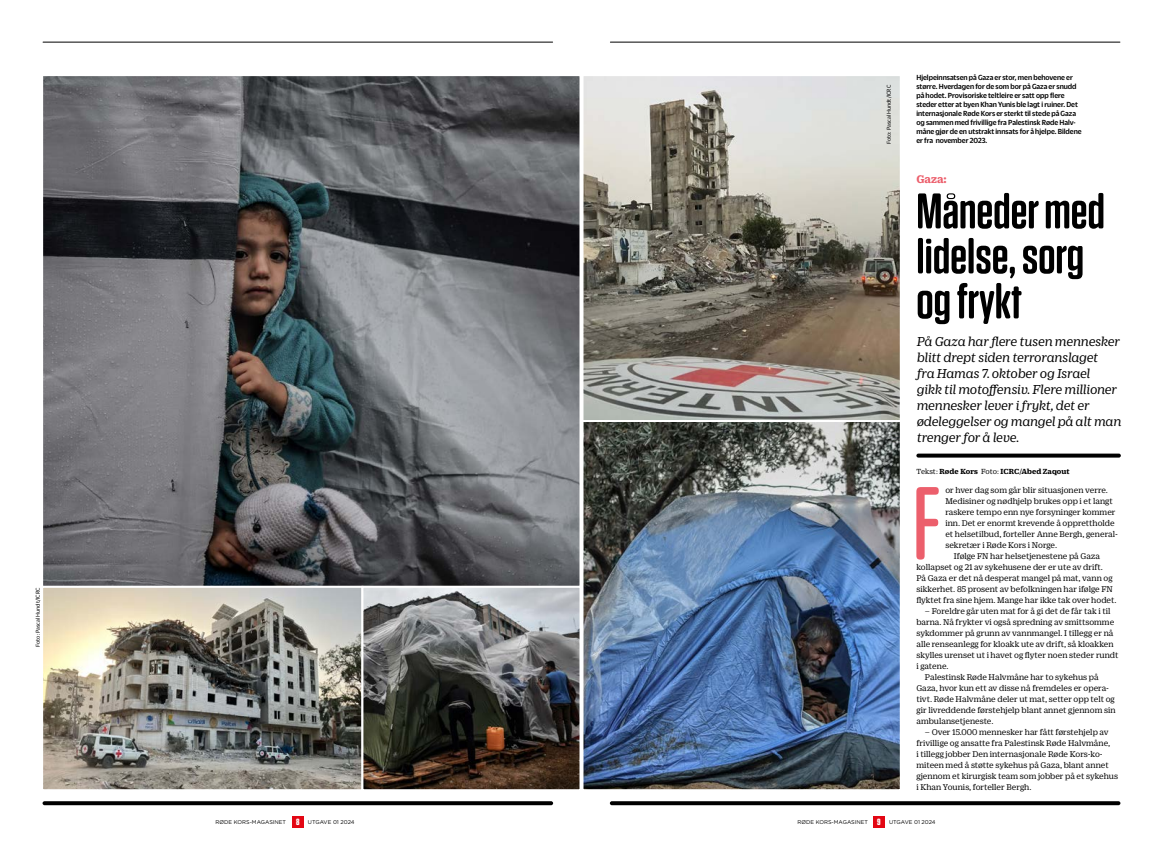
<style>
.page{position:relative;width:1163px;height:842px;background:#fff}
.page>*{position:absolute;margin:0;border:0;box-sizing:border-box;transform-origin:0 0}
.t1{font:500 103px "Tungsten Rounded";color:#ec5f6c}
.t2{font:600 50px/45px "Tungsten Rounded";color:#000}
.t3{font:italic 14px/16px "Duplicate Ionic";color:#000}
.t4{font:700 12px "Duplicate Ionic";color:#ec5f6c}
.t5{font:9px/11px "Duplicate Ionic";color:#000}
.t6{font:500 8px/9px "Duplicate Sans";color:#000;scale:.95 1}
.t7{font:700 8px "Duplicate Ionic";letter-spacing:.005em;color:#000}
.t8{font:6px "Duplicate Sans";color:#000}
.t9{font:5.5px "Gotham Rounded";color:#000}
.s1{font-weight:400}
.s2{font-family:"Tungsten Rounded";font-weight:700;font-size:9px;color:#fff}
</style>
<div class="page">
<div style="left:292px;top:816px;width:11px;height:12px;background:#e30613"></div>
<div style="left:873px;top:816px;width:11px;height:12px;background:#e30613"></div>
<svg style="left:43px;top:801px;width:510px;height:4px;background:#0d0d0d"></svg>
<svg style="left:609px;top:801px;width:511px;height:4px;background:#0e0e0e"></svg>
<hr style="left:43px;top:42px;width:509px;height:1px;background:#000">
<hr style="left:610px;top:42px;width:509px;height:1px;background:#000">
<img style="left:44px;top:77px;width:534px;height:711px">
<div style="left:41px;top:586px;width:322px;height:205px;border:2px solid #fff"></div>
<div style="left:361px;top:586px;width:220px;height:205px;border:2px solid #fff"></div>
<img style="left:584px;top:77px;width:314px;height:711px">
<div style="left:581px;top:74px;width:320px;height:348px;border:2px solid #fff"></div>
<div style="left:581px;top:420px;width:320px;height:371px;border:2px solid #fff"></div>
<svg style="left:916px;top:454px;width:204px;height:4px"></svg>
<p class="t8" style="left:34px;top:647px;width:60px;rotate:-90deg">Foto: Pascal Hundt/ICRC</p>
<p class="t8" style="left:884px;top:144px;width:60px;rotate:-90deg">Foto: Pascal Hundt/ICRC</p>
<p class="t6" style="left:916px;top:73px;width:175px">Hjelpeinnsatsen på Gaza er stor, men behovene er større. Hverdagen for de som bor på Gaza er snudd på hodet. Provisoriske teltleire er satt opp flere steder etter at byen Khan Yunis ble lagt i ruiner. Det internasjonale Røde Kors er sterkt til stede på Gaza og sammen med frivillige fra Palestinsk Røde Halv&shy;måne gjør de en utstrakt innsats for å hjelpe. Bildene</p>
<p class="t6" style="left:916px;top:136px;width:76px">er fra november 2023.</p>
<h3 class="t4" style="left:916px;top:171px;width:32px">Gaza:</h3>
<h2 class="t2" style="left:916px;top:189px;width:190px">Måneder med lidelse, sorg og frykt</h2>
<h3 class="t3" style="left:916px;top:332px;width:206px">På Gaza har flere tusen mennesker blitt drept siden terroranslaget<br>fra Hamas 7. oktober og Israel<br>gikk til motoffensiv. Flere millioner mennesker lever i frykt, det er ødeleggelser og mangel på alt man trenger for å leve.</h3>
<p class="t7" style="left:916px;top:466px;width:155px"><span class="s1">Tekst:</span> Røde Kors <span class="s1">Foto:</span> ICRC/Abed Zaqout</p>
<h1 class="t1" style="left:912px;top:469px;width:30px">F</h1>
<p class="t5" style="left:945px;top:484px;width:164px">or hver dag som går blir situasjonen verre.</p>
<p class="t5" style="left:945px;top:495px;width:169px">Medisiner og nødhjelp brukes opp i et langt</p>
<p class="t5" style="left:945px;top:506px;width:172px">raskere tempo enn nye forsyninger kommer</p>
<p class="t5" style="left:945px;top:517px;width:171px">inn. Det er enormt krevende å opprettholde</p>
<p class="t5" style="left:945px;top:528px;width:174px">et helsetilbud, forteller Anne Bergh, general-</p>
<p class="t5" style="left:945px;top:539px;width:113px">sekretær i Røde Kors i Norge.</p>
<p class="t5" style="left:953px;top:550px;width:147px">Ifølge FN har helsetjenestene på Gaza</p>
<p class="t5" style="left:916px;top:561px;width:188px">kollapset og 21 av sykehusene der er ute av drift.</p>
<p class="t5" style="left:916px;top:572px;width:198px">På Gaza er det nå desperat mangel på mat, vann og</p>
<p class="t5" style="left:916px;top:583px;width:198px">sikkerhet. 85 prosent av befolkningen har ifølge FN</p>
<p class="t5" style="left:916px;top:594px;width:202px">flyktet fra sine hjem. Mange har ikke tak over hodet.</p>
<p class="t5" style="left:924px;top:605px;width:187px">– Foreldre går uten mat for å gi det de får tak i til</p>
<p class="t5" style="left:916px;top:616px;width:199px">barna. Nå frykter vi også spredning av smittsomme</p>
<p class="t5" style="left:916px;top:627px;width:199px">sykdommer på grunn av vannmangel. I tillegg er nå</p>
<p class="t5" style="left:916px;top:638px;width:199px">alle renseanlegg for kloakk ute av drift, så kloakken</p>
<p class="t5" style="left:916px;top:649px;width:204px">skylles urenset ut i havet og flyter noen steder rundt</p>
<p class="t5" style="left:916px;top:660px;width:34px">i gatene.</p>
<p class="t5" style="left:924px;top:671px;width:175px">Palestinsk Røde Halvmåne har to sykehus på</p>
<p class="t5" style="left:916px;top:682px;width:194px">Gaza, hvor kun ett av disse nå fremdeles er opera-</p>
<p class="t5" style="left:916px;top:693px;width:200px">tivt. Røde Halvmåne deler ut mat, setter opp telt og</p>
<p class="t5" style="left:916px;top:704px;width:201px">gir livreddende førstehjelp blant annet gjennom sin</p>
<p class="t5" style="left:916px;top:715px;width:79px">ambulansetjeneste.</p>
<p class="t5" style="left:916px;top:726px;width:203px;text-indent:9px">– Over 15.000 mennesker har fått førstehjelp av frivillige og ansatte fra Palestinsk Røde Halvmåne,<br>i tillegg jobber Den internasjonale Røde Kors-ko&shy;miteen med å støtte sykehus på Gaza, blant annet gjennom et kirurgisk team som jobber på et sykehus i Khan Younis, forteller Bergh.</p>
<p class="t9" style="left:215px;top:819px;width:140px">RØDE KORS-MAGASINET <span class="s2">8</span> UTGAVE 01 2024</p>
<p class="t9" style="left:797px;top:819px;width:140px">RØDE KORS-MAGASINET <span class="s2">9</span> UTGAVE 01 2024</p>
</div>
